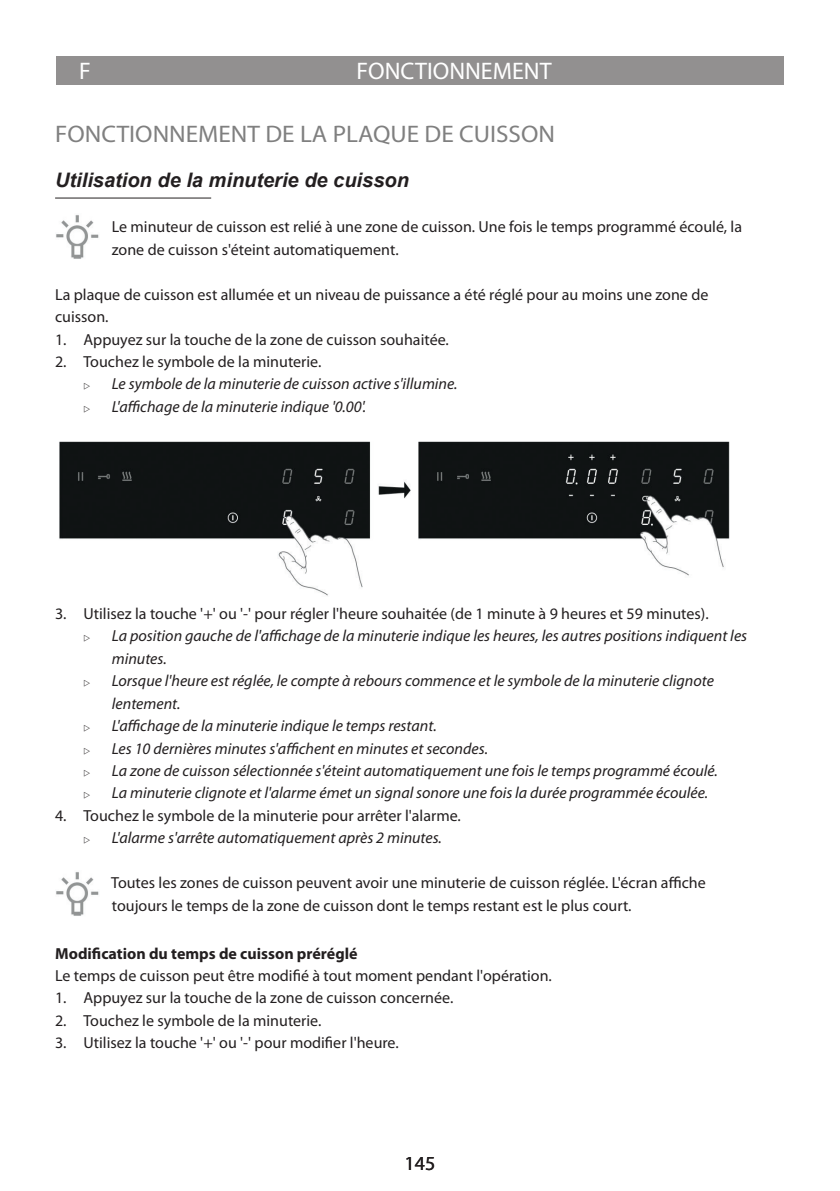
<style>
.page{position:relative;width:840px;height:1191px;background:#fff}
.page>*{position:absolute;margin:0;border:0;box-sizing:border-box;transform-origin:0 0}
.t1{font:24px "Myriad Pro";color:#fff}
.t2{font:24px "Myriad Pro";color:#808080;scale:1.05 1}
.t3{font:italic 700 20px "Arial";color:#231f20}
.t4{font:20px "Myriad Pro";color:#231f20}
.t5{font:16px/22.4px "Myriad Pro";color:#231f20}
.t6{font:italic 16px/22.4px "Myriad Pro";color:#231f20}
.t7{font:700 16px "Myriad Pro";color:#231f20}
</style>
<div class="page">
<div style="left:125px;top:57px;width:657px;height:28px;background:#929090"></div>
<div style="left:57px;top:57px;width:56px;height:28px;background:#929090"></div>
<img style="left:59px;top:441px;width:671px;height:155px">
<hr style="left:55px;top:197px;width:156px;height:1px;background:#231f20">
<img style="left:56px;top:215px;width:43px;height:44px">
<img style="left:56px;top:872px;width:43px;height:44px">
<p class="t1" style="left:79px;top:56px;width:13px">F</p>
<h1 class="t1" style="left:253px;top:56px;width:239px">NETTOYAGE ET ENTRETI</h1>
<h1 class="t1" style="left:294px;top:56px;width:185px">FUNZIONAMENTO</h1>
<p class="t1" style="left:356px;top:56px;width:197px">FONCTIONNEMENT</p>
<p class="t1" style="left:362px;top:56px;width:185px">FUNZIONAMENTO</p>
<p class="t2" style="left:55px;top:119px;width:477px">FONCTIONNEMENT DE LA PLAQUE DE CUISSON</p>
<p class="t3" style="left:55px;top:166px;width:355px">Utilisation de la minuterie de cuisson</p>
<p class="t5" style="left:112px;top:215px;width:631px">Le minuteur de cuisson est relié à une zone de cuisson. Une fois le temps programmé écoulé, la zone de cuisson s'éteint automatiquement.</p>
<p class="t5" style="left:55px;top:283px;width:654px">La plaque de cuisson est allumée et un niveau de puissance a été réglé pour au moins une zone de cuisson.</p>
<p class="t5" style="left:55px;top:328px;width:395px">1. Appuyez sur la touche de la zone de cuisson souhaitée.</p>
<p class="t5" style="left:55px;top:350px;width:268px">2. Touchez le symbole de la minuterie.</p>
<p class="t6" style="left:112px;top:372px;width:347px">Le symbole de la minuterie de cuisson active s'illumine.</p>
<p class="t6" style="left:112px;top:395px;width:255px">L'affichage de la minuterie indique '0.00'.</p>
<p class="t5" style="left:55px;top:602px;width:654px">3. Utilisez la touche '+' ou '-' pour régler l'heure souhaitée (de 1 minute à 9 heures et 59 minutes).</p>
<p class="t6" style="left:112px;top:624px;width:636px">La position gauche de l'affichage de la minuterie indique les heures, les autres positions indiquent les minutes.</p>
<p class="t6" style="left:112px;top:669px;width:603px">Lorsque l'heure est réglée, le compte à rebours commence et le symbole de la minuterie clignote lentement.</p>
<p class="t6" style="left:112px;top:714px;width:326px">L'affichage de la minuterie indique le temps restant.</p>
<p class="t6" style="left:112px;top:736px;width:377px">Les 10 dernières minutes s'affichent en minutes et secondes.</p>
<p class="t6" style="left:112px;top:759px;width:607px">La zone de cuisson sélectionnée s'éteint automatiquement une fois le temps programmé écoulé.</p>
<p class="t6" style="left:112px;top:781px;width:597px">La minuterie clignote et l'alarme émet un signal sonore une fois la durée programmée écoulée.</p>
<p class="t5" style="left:55px;top:804px;width:407px">4. Touchez le symbole de la minuterie pour arrêter l'alarme.</p>
<p class="t6" style="left:112px;top:826px;width:331px">L'alarme s'arrête automatiquement après 2 minutes.</p>
<p class="t5" style="left:111px;top:871px;width:595px">Toutes les zones de cuisson peuvent avoir une minuterie de cuisson réglée. L'écran affiche toujours le temps de la zone de cuisson dont le temps restant est le plus court.</p>
<p class="t7" style="left:55px;top:942px;width:304px">Modification du temps de cuisson préréglé</p>
<p class="t5" style="left:55px;top:964px;width:498px">Le temps de cuisson peut être modifié à tout moment pendant l'opération.</p>
<p class="t5" style="left:55px;top:986px;width:399px">1. Appuyez sur la touche de la zone de cuisson concernée.</p>
<p class="t5" style="left:55px;top:1009px;width:268px">2. Touchez le symbole de la minuterie.</p>
<p class="t5" style="left:55px;top:1031px;width:345px">3. Utilisez la touche '+' ou '-' pour modifier l'heure.</p>
<p class="t4" style="left:404px;top:1151px;width:32px">145</p>
</div>
